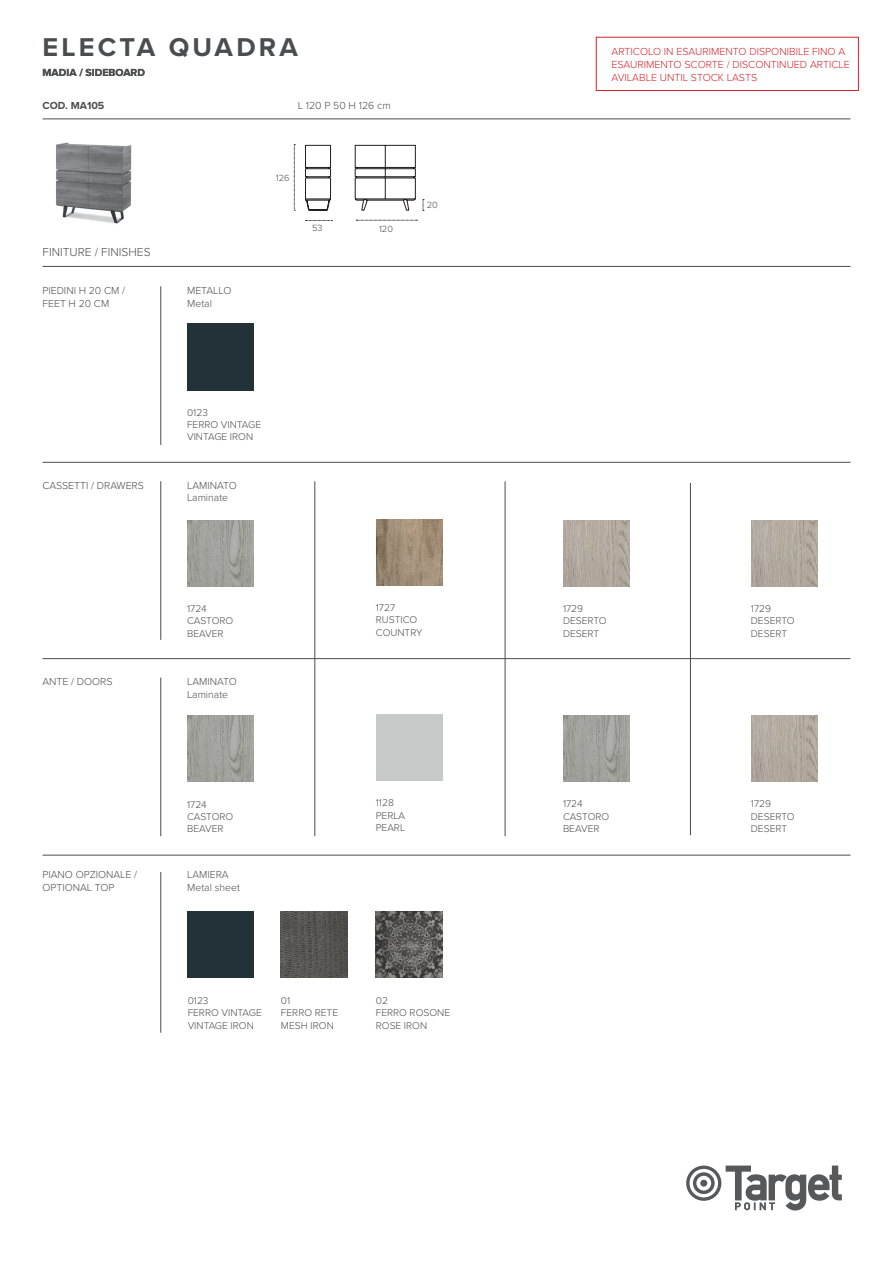
<style>
.page{position:relative;width:893px;height:1263px;background:#fff}
.page>*{position:absolute;margin:0;border:0;box-sizing:border-box;transform-origin:0 0}
.t1{font:700 26.7px "Proxima Nova";letter-spacing:.12em;color:#4b4c4d}
.t2{font:300 12px "Proxima Nova";color:#4b4c4d}
.Cod__top202{font:300 10.65px "Proxima Nova";color:#d1232a}
.Cod__top202-2{font:700 10.65px "Proxima Nova";color:#4b4c4d}
.misure{font:300 10.65px "Proxima Nova";color:#4b4c4d}
.gres_lucido{font:300 10.5px/12.6px "Proxima Nova";color:#4b4c4d}
.piano_top{font:300 10.5px/12.6px "Proxima Nova";color:#4b4c4d}
.nome_materiale{font:300 10.2px "Proxima Nova";color:#4b4c4d}
.numero{font:300 9.3px "Proxima Nova";color:#4b4c4d}
.n_centro{font:300 9.3px "Proxima Nova";color:#4b4c4d}
</style>
<div class="page">
<hr style="left:43px;top:266px;width:807px;height:1px;background:#4b4c4d">
<hr style="left:43px;top:119px;width:807px;height:1px;background:#4b4c4d">
<img style="left:56px;top:142px;width:76px;height:82px">
<svg style="left:686px;top:1165px;width:156px;height:45px"></svg>
<svg style="left:305px;top:145px;width:111px;height:66px"></svg>
<svg style="left:294px;top:144px;width:1px;height:67px"></svg>
<svg style="left:305px;top:220px;width:27px;height:1px"></svg>
<svg style="left:356px;top:220px;width:61px;height:1px"></svg>
<svg style="left:423px;top:199px;width:1px;height:12px"></svg>
<div style="left:596px;top:37px;width:263px;height:54px;border:1px solid #d1232a"></div>
<div style="left:188px;top:324px;width:66px;height:66px;background:#233238"></div>
<img style="left:188px;top:520px;width:66px;height:67px">
<img style="left:188px;top:716px;width:66px;height:66px">
<div style="left:188px;top:911px;width:66px;height:67px;background:#233238"></div>
<img style="left:281px;top:911px;width:66px;height:67px">
<img style="left:376px;top:911px;width:66px;height:67px">
<img style="left:564px;top:520px;width:66px;height:67px">
<img style="left:564px;top:715px;width:66px;height:67px">
<img style="left:751px;top:520px;width:67px;height:67px">
<img style="left:751px;top:715px;width:67px;height:67px">
<img style="left:376px;top:519px;width:67px;height:67px">
<hr style="left:43px;top:462px;width:807px;height:1px;background:#4b4c4d">
<hr style="left:43px;top:658px;width:807px;height:1px;background:#4b4c4d">
<hr style="left:43px;top:855px;width:807px;height:1px;background:#4b4c4d">
<hr style="left:161px;top:286px;width:1px;height:159px;background:#4b4c4d">
<hr style="left:161px;top:481px;width:1px;height:159px;background:#4b4c4d">
<hr style="left:315px;top:481px;width:1px;height:355px;background:#4b4c4d">
<hr style="left:505px;top:481px;width:1px;height:355px;background:#4b4c4d">
<hr style="left:690px;top:483px;width:1px;height:352px;background:#4b4c4d">
<hr style="left:161px;top:677px;width:1px;height:159px;background:#4b4c4d">
<hr style="left:161px;top:872px;width:1px;height:161px;background:#4b4c4d">
<p class="t1" style="left:43px;top:28px;width:257px">ELECTA QUADRA</p>
<p class="Cod__top202-2" style="left:43px;top:65px;width:104px">MADIA / SIDEBOARD</p>
<p class="Cod__top202-2" style="left:43px;top:98px;width:63px">COD. MA105</p>
<p class="misure" style="left:298px;top:97px;width:95px">L 120 P 50 H 126 cm</p>
<p class="t2" style="left:43px;top:243px;width:110px">FINITURE / FINISHES</p>
<p class="gres_lucido" style="left:42px;top:284px;width:84px">PIEDINI H 20 CM /<br>FEET H 20 CM</p>
<p class="gres_lucido" style="left:187px;top:284px;width:46px">METALLO</p>
<p class="gres_lucido" style="left:187px;top:296px;width:26px">Metal</p>
<p class="numero" style="left:276px;top:171px;width:15px">126</p>
<p class="n_centro" style="left:312px;top:221px;width:12px">53</p>
<p class="n_centro" style="left:379px;top:222px;width:15px">120</p>
<p class="numero" style="left:427px;top:198px;width:13px">20</p>
<p class="gres_lucido" style="left:42px;top:479px;width:103px">CASSETTI / DRAWERS</p>
<p class="nome_materiale" style="left:187px;top:405px;width:22px">0123</p>
<p class="nome_materiale" style="left:187px;top:417px;width:76px">FERRO VINTAGE</p>
<p class="nome_materiale" style="left:187px;top:429px;width:68px">VINTAGE IRON</p>
<p class="gres_lucido" style="left:187px;top:478px;width:51px">LAMINATO</p>
<p class="gres_lucido" style="left:187px;top:491px;width:43px">Laminate</p>
<p class="gres_lucido" style="left:42px;top:675px;width:72px">ANTE / DOORS</p>
<p class="piano_top" style="left:42px;top:868px;width:96px">PIANO OPZIONALE /<br>OPTIONAL TOP</p>
<p class="nome_materiale" style="left:187px;top:601px;width:21px">1724</p>
<p class="nome_materiale" style="left:187px;top:613px;width:48px">CASTORO</p>
<p class="nome_materiale" style="left:187px;top:626px;width:38px">BEAVER</p>
<p class="gres_lucido" style="left:187px;top:674px;width:51px">LAMINATO</p>
<p class="gres_lucido" style="left:187px;top:687px;width:43px">Laminate</p>
<p class="nome_materiale" style="left:187px;top:796px;width:21px">1724</p>
<p class="nome_materiale" style="left:187px;top:809px;width:48px">CASTORO</p>
<p class="nome_materiale" style="left:187px;top:821px;width:38px">BEAVER</p>
<p class="gres_lucido" style="left:187px;top:868px;width:43px">LAMIERA</p>
<p class="gres_lucido" style="left:187px;top:881px;width:54px">Metal sheet</p>
<p class="nome_materiale" style="left:376px;top:600px;width:21px">1727</p>
<p class="nome_materiale" style="left:376px;top:612px;width:43px">RUSTICO</p>
<p class="nome_materiale" style="left:376px;top:625px;width:48px">COUNTRY</p>
<p class="nome_materiale" style="left:376px;top:795px;width:20px">1128</p>
<p class="nome_materiale" style="left:376px;top:808px;width:31px">PERLA</p>
<p class="nome_materiale" style="left:376px;top:820px;width:31px">PEARL</p>
<p class="nome_materiale" style="left:188px;top:993px;width:22px">0123</p>
<p class="nome_materiale" style="left:188px;top:1005px;width:76px">FERRO VINTAGE</p>
<p class="nome_materiale" style="left:188px;top:1017px;width:68px">VINTAGE IRON</p>
<p class="nome_materiale" style="left:281px;top:993px;width:11px">01</p>
<p class="nome_materiale" style="left:281px;top:1005px;width:59px">FERRO RETE</p>
<p class="nome_materiale" style="left:281px;top:1017px;width:54px">MESH IRON</p>
<p class="nome_materiale" style="left:376px;top:993px;width:14px">02</p>
<p class="nome_materiale" style="left:376px;top:1005px;width:76px">FERRO ROSONE</p>
<p class="nome_materiale" style="left:376px;top:1017px;width:53px">ROSE IRON</p>
<p class="Cod__top202" style="left:611px;top:44px;width:235px">ARTICOLO IN ESAURIMENTO DISPONIBILE FINO A</p>
<p class="Cod__top202" style="left:611px;top:57px;width:240px">ESAURIMENTO SCORTE / DISCONTINUED ARTICLE</p>
<p class="Cod__top202" style="left:611px;top:69px;width:147px">AVILABLE UNTIL STOCK LASTS</p>
<p class="nome_materiale" style="left:563px;top:601px;width:22px">1729</p>
<p class="nome_materiale" style="left:563px;top:613px;width:45px">DESERTO</p>
<p class="nome_materiale" style="left:563px;top:626px;width:38px">DESERT</p>
<p class="nome_materiale" style="left:563px;top:796px;width:21px">1724</p>
<p class="nome_materiale" style="left:563px;top:809px;width:48px">CASTORO</p>
<p class="nome_materiale" style="left:563px;top:821px;width:38px">BEAVER</p>
<p class="nome_materiale" style="left:751px;top:601px;width:22px">1729</p>
<p class="nome_materiale" style="left:751px;top:613px;width:45px">DESERTO</p>
<p class="nome_materiale" style="left:751px;top:626px;width:38px">DESERT</p>
<p class="nome_materiale" style="left:751px;top:796px;width:22px">1729</p>
<p class="nome_materiale" style="left:751px;top:809px;width:45px">DESERTO</p>
<p class="nome_materiale" style="left:751px;top:821px;width:38px">DESERT</p>
</div>
